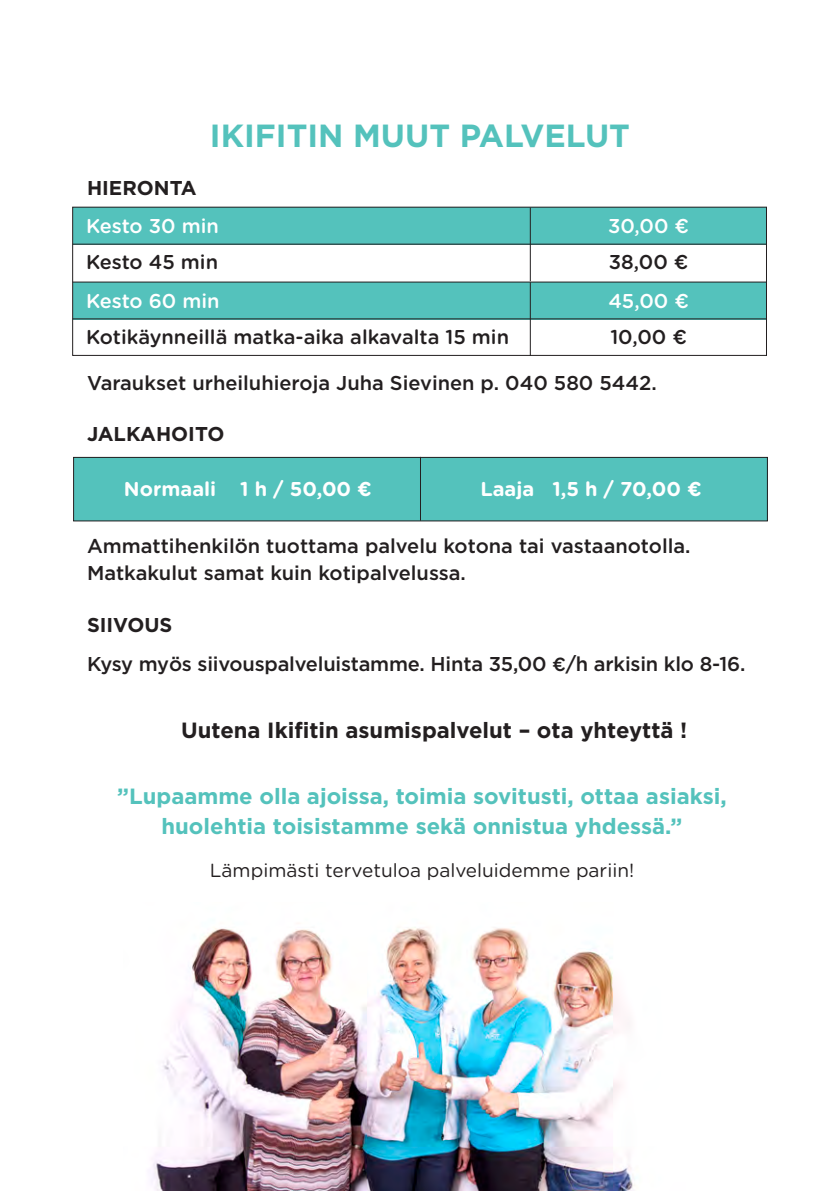
<style>
.page{position:relative;width:840px;height:1191px;background:#fff}
.page>*{position:absolute;margin:0;border:0;box-sizing:border-box;transform-origin:0 0}
.isoke{font:700 32px "Gotham";color:#54c2bc}
.leipix{font:700 22px/30px "Gotham";color:#54c2bc;text-align:center}
.leipix-2{font:700 22px "Gotham";color:#231f20}
.leipix-3{font:500 20px/27px "Gotham";color:#231f20}
.hinnastointi_bold_bl{font:500 20px "Gotham Rounded";color:#231f20}
.hinnastointi_2{font:500 20px "Gotham Rounded";color:#fff}
.väliotsikko{font:700 20px "Gotham";color:#231f20}
.hinnastointi{font:700 20px "Gotham Rounded";color:#fff}
.leipix-4{font:700 20px "Gotham Rounded";color:#fff}
.leipix-5{font:19px "Gotham Rounded";color:#231f20}
.s1{font-family:"Gotham Rounded";font-size:19px}
</style>
<div class="page">
<div style="left:73px;top:282px;width:693px;height:37px;background:#54c2bc"></div>
<div style="left:73px;top:457px;width:694px;height:64px;background:#54c2bc"></div>
<div style="left:73px;top:457px;width:694px;height:64px;border:1px solid #231f20"></div>
<hr style="left:420px;top:457px;width:1px;height:63px;background:#231f20">
<div style="left:73px;top:207px;width:693px;height:37px;background:#54c2bc"></div>
<div style="left:72px;top:207px;width:694px;height:149px;border:1px solid #231f20"></div>
<hr style="left:529px;top:207px;width:1px;height:74px;background:#231f20">
<hr style="left:72px;top:244px;width:693px;height:1px;background:#231f20">
<hr style="left:529px;top:282px;width:1px;height:74px;background:#231f20">
<hr style="left:72px;top:318px;width:693px;height:1px;background:#231f20">
<hr style="left:72px;top:281px;width:693px;height:1px;background:#231f20">
<img style="left:151px;top:927px;width:484px;height:264px">
<p class="isoke" style="left:210px;top:117px;width:421px">IKIFITIN MUUT PALVELUT</p>
<p class="väliotsikko" style="left:87px;top:176px;width:111px">HIERONTA</p>
<p class="hinnastointi_2" style="left:86px;top:212px;width:134px">Kesto 30 min</p>
<p class="hinnastointi_bold_bl" style="left:86px;top:248px;width:133px">Kesto 45 min</p>
<p class="hinnastointi_2" style="left:86px;top:287px;width:135px">Kesto 60 min</p>
<p class="hinnastointi_bold_bl" style="left:86px;top:323px;width:424px">Kotikäynneillä matka-aika alkavalta 15 min</p>
<p class="hinnastointi_2" style="left:607px;top:212px;width:82px">30,00 €</p>
<p class="hinnastointi_bold_bl" style="left:608px;top:248px;width:81px">38,00 €</p>
<p class="hinnastointi_2" style="left:608px;top:287px;width:82px">45,00 €</p>
<p class="hinnastointi_bold_bl" style="left:610px;top:323px;width:78px">10,00 €</p>
<p class="leipix-3" style="left:87px;top:369px;width:571px">Varaukset urheiluhieroja Juha Sievinen p. 040 580 5442.</p>
<p class="väliotsikko" style="left:87px;top:422px;width:139px">JALKAHOITO</p>
<p class="leipix-4" style="left:480px;top:475px;width:222px">Laaja 1,5 h / 70,00 €</p>
<p class="leipix-3" style="left:87px;top:532px;width:604px">Ammattihenkilön tuottama palvelu kotona tai vastaanotolla.<br>Matkakulut samat kuin kotipalvelussa.</p>
<p class="hinnastointi" style="left:124px;top:475px;width:249px">Normaali 1 h / 50,00 €</p>
<p class="väliotsikko" style="left:87px;top:613px;width:87px">SIIVOUS</p>
<p class="leipix-3" style="left:87px;top:650px;width:659px">Kysy myös siivouspalveluistamme. Hinta 35,00 <span class="s1">€</span>/h arkisin klo 8-16.</p>
<p class="leipix-2" style="left:181px;top:717px;width:507px">Uutena Ikifitin asumispalvelut – ota yhteyttä !</p>
<p class="leipix" style="left:117px;top:780px;width:610px">”Lupaamme olla ajoissa, toimia sovitusti, ottaa asiaksi, huolehtia toisistamme sekä onnistua yhdessä.”</p>
<p class="leipix-5" style="left:210px;top:857px;width:425px">Lämpimästi tervetuloa palveluidemme pariin!</p>
</div>
